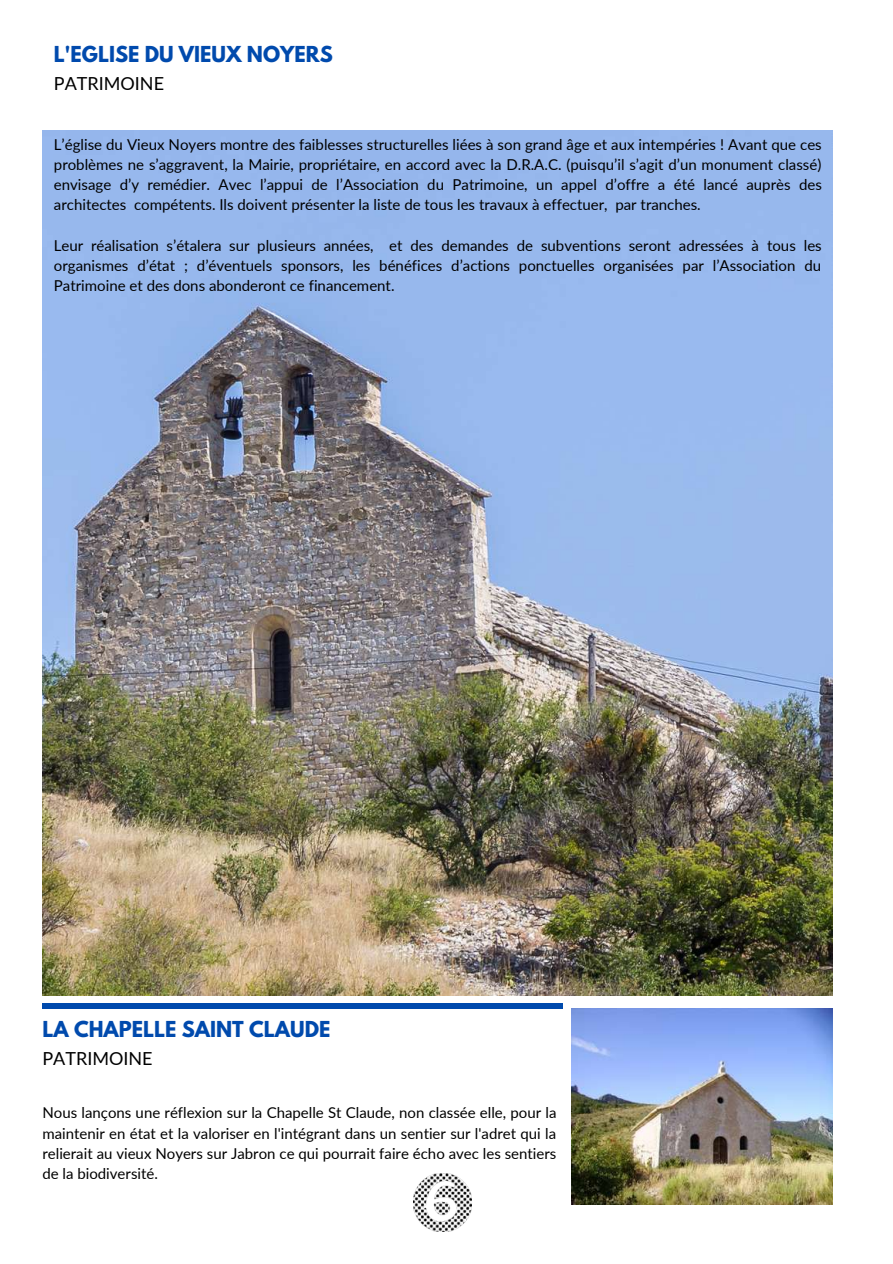
<style>
.page{position:relative;width:893px;height:1264px;background:#fff}
.page>*{position:absolute;margin:0;border:0;box-sizing:border-box;transform-origin:0 0}
.t1{font:700 19.5px "League Spartan";color:#004aad}
.t2{font:18px "Lato";color:#000}
.t3{font:15px/20.2px "Lato";color:#000;text-align:justify}
</style>
<div class="page">
<img style="left:413px;top:1173px;width:58px;height:58px">
<img style="left:42px;top:130px;width:790px;height:865px">
<div style="left:42px;top:1002px;width:521px;height:6px;background:#004aad"></div>
<img style="left:571px;top:1008px;width:261px;height:195px">
<h1 class="t1" style="left:54px;top:45px;width:280px">L'EGLISE DU VIEUX NOYERS</h1>
<p class="t2" style="left:54px;top:73px;width:112px">PATRIMOINE</p>
<p class="t3" style="left:54px;top:134px;width:769px">L’église du Vieux Noyers montre des faiblesses structurelles liées à son grand âge et aux intempéries ! Avant que ces problèmes ne s’aggravent, la Mairie, propriétaire, en accord avec la D.R.A.C. (puisqu’il s’agit d’un monument classé) envisage d’y remédier. Avec l’appui de l’Association du Patrimoine, un appel d’offre a été lancé auprès des architectes compétents. Ils doivent présenter la liste de tous les travaux à effectuer, par tranches.</p>
<p class="t3" style="left:54px;top:235px;width:769px">Leur réalisation s’étalera sur plusieurs années, et des demandes de subventions seront adressées à tous les organismes d’état ; d’éventuels sponsors, les bénéfices d’actions ponctuelles organisées par l’Association du Patrimoine et des dons abonderont ce financement.</p>
<h1 class="t1" style="left:42px;top:1019px;width:289px">LA CHAPELLE SAINT CLAUDE</h1>
<p class="t2" style="left:42px;top:1046px;width:112px">PATRIMOINE</p>
<p class="t3" style="left:42px;top:1102px;width:515px">Nous lançons une réflexion sur la Chapelle St Claude, non classée elle, pour la maintenir en état et la valoriser en l'intégrant dans un sentier sur l'adret qui la relierait au vieux Noyers sur Jabron ce qui pourrait faire écho avec les sentiers de la biodiversité.</p>
</div>
